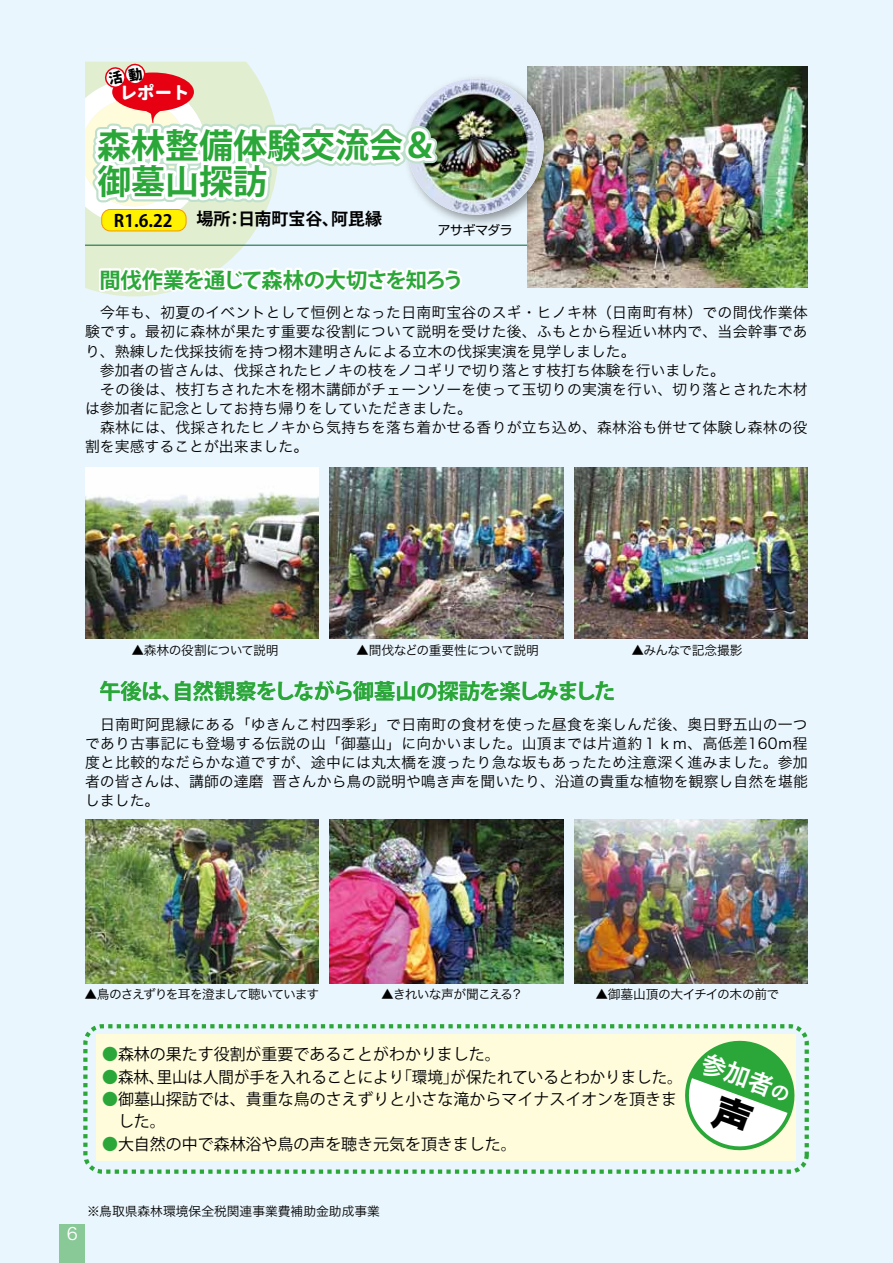
<style>
.page{position:relative;width:893px;height:1263px;background:#eaf6fd}
.page>*{position:absolute;margin:0;border:0;box-sizing:border-box;transform-origin:0 0}
.t1{font:700 34.05px/36.2px "Koz Go Pro";color:#2aa738}
.t2{font:24.9px "Hira Kaku Pro W6";color:#fff}
.t3{font:700 21.3px "Koz Go Pro";letter-spacing:-.04em;color:#2aa738}
.t4{font:800 17.4px "Gen Jyuu Gothic";color:#fff}
.t5{font:700 16.95px "Koz Go Pro";color:#000}
.t6{font:16.95px "Hira Kaku Pro W3";color:#fff}
.t7{font:15.9px/22.4px "Koz Go Pro";color:#000}
.t8{font:14.85px/19.2px "Hira Kaku Pro W3";letter-spacing:.01em;color:#000}
.t9{font:12.75px "Hira Kaku Pro W3";letter-spacing:-.03em;color:#000}
.t10{font:12.75px "Hira Kaku Pro W3";color:#000}
.t11{font:12.75px "Hira Kaku Pro W3";letter-spacing:-.085em;color:#000}
.t12{font:12.75px "Hira Kaku Pro W3";letter-spacing:-.055em;color:#000}
.t13{font:12.75px "Shin Go Pro";letter-spacing:-.02em;color:#000}
.s1{color:#2aa738}
.s2{font-size:18.6px}
</style>
<div class="page">
<div style="left:60px;top:1225px;width:25px;height:38px;background:#89c997"></div>
<hr style="left:85px;top:245px;width:723px;height:1px;background:#00633d">
<div style="left:96px;top:1034px;width:699px;height:127px;background:#fffcdb"></div>
<div style="left:83px;top:1024px;width:726px;height:150px;border:4px dashed #2aa738;border-radius:17px"></div>
<img style="left:85px;top:467px;width:234px;height:172px">
<img style="left:330px;top:467px;width:233px;height:172px">
<img style="left:574px;top:467px;width:234px;height:172px">
<img style="left:85px;top:820px;width:234px;height:163px">
<img style="left:330px;top:820px;width:233px;height:163px">
<img style="left:574px;top:820px;width:234px;height:163px">
<img style="left:528px;top:66px;width:280px;height:221px">
<img style="left:464px;top:70px;width:97px;height:162px">
<img style="left:408px;top:79px;width:136px;height:136px;border-radius:68px">
<svg style="left:85px;top:61px;width:379px;height:235px"></svg>
<svg style="left:685px;top:1036px;width:111px;height:119px"></svg>
<p class="t4" style="left:120px;top:80px;width:71px">レポート</p>
<h1 class="t1" style="left:97px;top:129px;width:342px">森林整備体験交流会&amp;御墓山探訪</h1>
<p class="t5" style="left:114px;top:209px;width:60px">R1.6.22</p>
<p class="t5" style="left:238px;top:208px;width:103px">日南町宝谷、</p>
<p class="t5" style="left:196px;top:208px;width:36px">場所</p>
<p class="t5" style="left:331px;top:208px;width:53px">阿毘縁</p>
<p class="t5" style="left:226px;top:208px;width:19px">：</p>
<p class="t13" style="left:438px;top:220px;width:76px">アサギマダラ</p>
<h3 class="t3" style="left:99px;top:266px;width:366px">間伐作業を通じて森林の大切さを知ろう</h3>
<p class="t8" style="left:85px;top:302px;width:724px">　今年も、初夏のイベントとして恒例となった日南町宝谷のスギ・ヒノキ林（日南町有林）での間伐作業体験です。最初に森林が果たす重要な役割について説明を受けた後、ふもとから程近い林内で、当会幹事であり、熟練した伐採技術を持つ栩木建明さんによる立木の伐採実演を見学しました。<br>　参加者の皆さんは、伐採されたヒノキの枝をノコギリで切り落とす枝打ち体験を行いました。<br>　その後は、枝打ちされた木を栩木講師がチェーンソーを使って玉切りの実演を行い、切り落とされた木材は参加者に記念としてお持ち帰りをしていただきました。<br>　森林には、伐採されたヒノキから気持ちを落ち着かせる香りが立ち込め、森林浴も併せて体験し森林の役割を実感することが出来ました。</p>
<p class="t9" style="left:131px;top:638px;width:149px">▲森林の役割について説明</p>
<p class="t9" style="left:356px;top:638px;width:184px">▲間伐などの重要性について説明</p>
<h3 class="t3" style="left:99px;top:678px;width:517px">午後は自然観察をしながら御墓山の探訪を楽しみました</h3>
<h3 class="t3" style="left:162px;top:678px;width:23px">、</h3>
<p class="t9" style="left:632px;top:638px;width:113px">▲みんなで記念撮影</p>
<p class="t8" style="left:85px;top:714px;width:724px;text-align:right">日南町阿毘縁にある「ゆきんこ村四季彩」で日南町の食材を使った昼食を楽しんだ後、奥日野五山の一つであり古事記にも登場する伝説の山「御墓山」に向かいました。山頂までは片道約１ｋｍ、高低差160ｍ程度と比較的なだらかな道ですが、途中には丸太橋を渡ったり急な坂もあったため注意深く進みました。参加晋さんから鳥の説明や鳴き声を聞いたり、沿道の貴重な植物を観察し自然を堪能</p>
<p class="t8" style="left:85px;top:771px;width:180px">者の皆さんは、講師の達磨しました。</p>
<p class="t11" style="left:84px;top:983px;width:236px">▲鳥のさえずりを耳を澄まして聴いています</p>
<p class="t12" style="left:381px;top:983px;width:133px">▲きれいな声が聞こえる</p>
<p class="t9" style="left:510px;top:983px;width:14px">？</p>
<p class="t9" style="left:595px;top:983px;width:185px">▲御墓山頂の大イチイの木の前で</p>
<p class="t7" style="left:451px;top:1044px;width:233px;text-indent:-348px"><span class="s1">●</span>森林の果たす役割が重要であることがわかりました。<br>が保たれているとわかりました。</p>
<p class="t7" style="left:102px;top:1066px;width:304px"><span class="s1">●</span>森林､里山は人間が手を入れることにより</p>
<p class="t7" style="left:102px;top:1088px;width:577px"><span class="s1">●</span>御墓山探訪では、貴重な鳥のさえずりと小さな滝からマイナスイオンを頂きま　した。</p>
<p class="t7" style="left:102px;top:1133px;width:416px"><span class="s1">●</span>大自然の中で森林浴や鳥の声を聴き元気を頂きました。</p>
<p class="t7" style="left:396px;top:1066px;width:63px">「環境」</p>
<h2 class="t2" style="left:710px;top:1040px;width:94px;rotate:20deg">参加者<span class="s2">の</span></h2>
<p class="t6" style="left:64px;top:1218px;width:19px">６</p>
<p class="t10" style="left:87px;top:1200px;width:294px">※鳥取県森林環境保全税関連事業費補助金助成事業</p>
</div>
